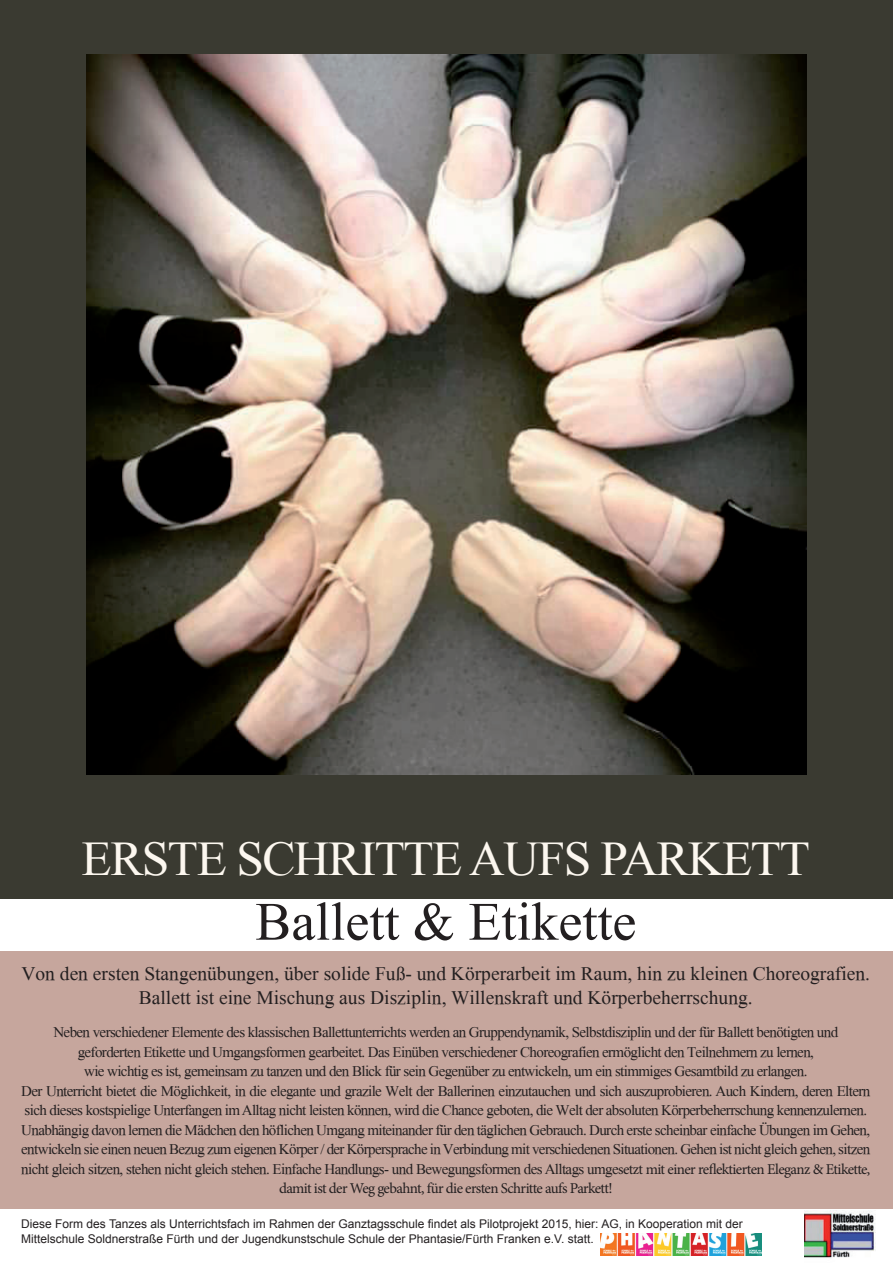
<style>
.page{position:relative;width:893px;height:1263px;background:#fff}
.page>*{position:absolute;margin:0;border:0;box-sizing:border-box;transform-origin:0 0}
.t1{font:54px "Mongolian Baiti";color:#231f20}
.t2{font:49.5px "Mongolian Baiti";letter-spacing:-.03em;color:#fcf7ef}
.t3{font:19.5px/24px "Mongolian Baiti";color:#231f20;text-align:center}
.t4{font:15px/19.5px "Mongolian Baiti";letter-spacing:-.04em;color:#231f20;text-align:center}
.t5{font:15px "Minion Pro";letter-spacing:-.045em;color:#231f20}
.t6{font:12px/15px "Arial";color:#231f20}
.s1{font-family:"Minion Pro"}
</style>
<div class="page">
<div style="left:0;top:876px;width:893px;height:333px;background:#c6a69d"></div>
<div style="left:0;top:0;width:893px;height:928px;background:#3a3a31"></div>
<img style="left:86px;top:54px;width:720px;height:720px">
<div style="left:0;top:899px;width:893px;height:51px;background:#fff"></div>
<img style="left:600px;top:1233px;width:161px;height:22px">
<img style="left:805px;top:1210px;width:71px;height:49px">
<h2 class="t2" style="left:82px;top:832px;width:730px">ERSTE SCHRITTE AUFS PARKETT</h2>
<h1 class="t1" style="left:255px;top:893px;width:383px">Ballett &amp; Etikette</h1>
<h3 class="t3" style="left:21px;top:962px;width:850px">Von den ersten Stangenübungen, über solide Fuß- und Körperarbeit im Raum, hin zu kleinen Choreografien.<br>Ballett ist eine Mischung aus Disziplin, Willenskraft und Körperbeherrschung.</h3>
<p class="t4" style="left:21px;top:1023px;width:851px">Neben verschiedener Elemente des klassischen Ballettunterrichts werden an Gruppendynamik, Selbstdisziplin und der für Ballett benötigten und geforderten Etikette und Umgangsformen gearbeitet. Das Einüben verschiedener Choreografien ermöglicht den Teilnehmern zu lernen,<br>wie wichtig es ist, gemeinsam zu tanzen und den Blick für sein Gegenüber zu entwickeln, um ein stimmiges Gesamtbild zu erlangen.<br>Der Unterricht bietet die Möglichkeit, in die elegante und grazile Welt der Ballerinen einzutauchen und sich auszuprobieren. Auch Kindern, deren Eltern sich dieses kostspielige Unterfangen im Alltag nicht leisten können, wird die Chance geboten, die Welt der absoluten Körperbeherrschung kennenzulernen.<br>Unabhängig davon lernen die Mädchen den höflichen Umgang miteinander für den täglichen Gebrauch. Durch erste scheinbar einfache Übungen im Gehen, entwickeln sie einen neuen Bezug zum eigenen Körper / der Körpersprache in Verbindung mit verschiedenen Situationen. Gehen ist nicht gleich gehen, sitzen nicht gleich sitzen, stehen nicht gleich stehen. Einfache Handlungs- und Bewegungsformen des Alltags umge<span class="s1">setzt mit einer reflektierten Eleganz &amp; Etikette,</span></p>
<p class="t5" style="left:279px;top:1178px;width:335px">damit ist der Weg gebahnt, für die ersten Schritte aufs Parkett!</p>
<p class="t6" style="left:21px;top:1216px;width:723px">Diese Form des Tanzes als Unterrichtsfach im Rahmen der Ganztagsschule findet als Pilotprojekt 2015, hier: AG, in Kooperation mit der<br>Mittelschule Soldnerstraße Fürth und der Jugendkunstschule Schule der Phantasie/Fürth Franken e.V. statt.</p>
</div>
